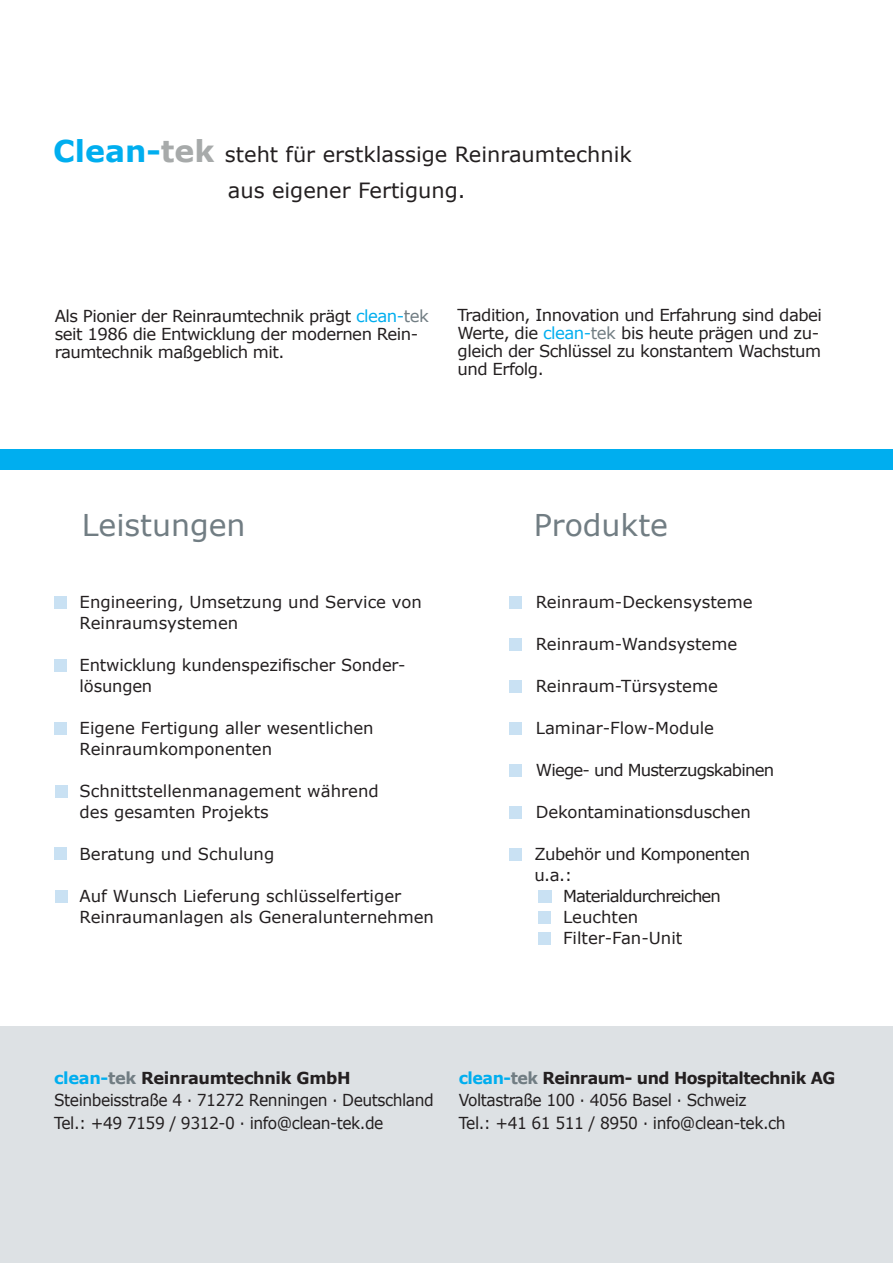
<style>
.page{position:relative;width:893px;height:1263px;background:#fff}
.page>*{position:absolute;margin:0;border:0;box-sizing:border-box;transform-origin:0 0}
.t1{font:30px "Verdana";color:#717d83}
.t2{font:21px/36px "Verdana";color:#231f20;text-align:center}
.t3{font:16.5px/21px "Verdana";color:#231f20}
.t4{font:16.5px/18px "Verdana";letter-spacing:-.025em;color:#231f20}
.t5{font:16.5px/22.5px "Verdana";letter-spacing:-.025em;color:#231f20;scale:.94 1}
.t6{font:16.5px "Verdana";letter-spacing:-.05em;color:#231f20}
.s1{font-weight:700;font-size:30px;color:#00aeef}
.s2{font-weight:700;font-size:30px;color:#a7aaaa}
.s3{color:#00aeef}
.s4{color:#717d83}
.s5{font-weight:700;color:#00aeef}
.s6{font-weight:700;color:#717d83}
.s7{font-weight:700}
</style>
<div class="page">
<div style="left:0;top:1026px;width:893px;height:237px;background:#dde1e4"></div>
<div style="left:509px;top:806px;width:12px;height:13px;background:#c9e1f3"></div>
<div style="left:509px;top:764px;width:13px;height:13px;background:#c9e1f3"></div>
<div style="left:509px;top:848px;width:13px;height:12px;background:#c9e1f3"></div>
<div style="left:509px;top:722px;width:13px;height:12px;background:#c9e1f3"></div>
<div style="left:509px;top:680px;width:13px;height:13px;background:#c9e1f3"></div>
<div style="left:509px;top:638px;width:13px;height:13px;background:#c9e1f3"></div>
<div style="left:509px;top:596px;width:13px;height:12px;background:#c9e1f3"></div>
<div style="left:55px;top:596px;width:12px;height:12px;background:#c9e1f3"></div>
<div style="left:54px;top:659px;width:13px;height:13px;background:#c9e1f3"></div>
<div style="left:55px;top:722px;width:12px;height:13px;background:#c9e1f3"></div>
<div style="left:55px;top:785px;width:13px;height:13px;background:#c9e1f3"></div>
<div style="left:55px;top:890px;width:13px;height:13px;background:#c9e1f3"></div>
<div style="left:54px;top:847px;width:13px;height:13px;background:#c9e1f3"></div>
<div style="left:0;top:449px;width:893px;height:20px;background:#00aeef"></div>
<div style="left:539px;top:890px;width:13px;height:13px;background:#c9e1f3"></div>
<div style="left:538px;top:890px;width:13px;height:13px;background:#c9e1f3"></div>
<div style="left:538px;top:911px;width:13px;height:13px;background:#c9e1f3"></div>
<div style="left:538px;top:932px;width:13px;height:13px;background:#c9e1f3"></div>
<p class="t2" style="left:53px;top:136px;width:580px"><span class="s1">Clean-</span><span class="s2">tek</span> steht für erstklassige Reinraumtechnik aus eigener Fertigung.</p>
<p class="t4" style="left:55px;top:307px;width:376px">Als Pionier der Reinraumtechnik prägt <span class="s3">clean-</span><span class="s4">tek </span>seit 1986 die Entwicklung der modernen Rein&shy;raumtechnik maßgeblich mit.</p>
<p class="t4" style="left:458px;top:306px;width:366px">Tradition, Innovation und Erfahrung sind dabei Werte, die <span class="s3">clean-</span><span class="s4">tek</span> bis heute prägen und zu&shy;gleich der Schlüssel zu konstantem Wachstum und Erfolg.</p>
<h1 class="t1" style="left:82px;top:504px;width:165px">Leistungen</h1>
<h1 class="t1" style="left:534px;top:504px;width:136px">Produkte</h1>
<p class="t3" style="left:80px;top:592px;width:344px">Engineering, Umsetzung und Service von<br>Reinraumsystemen</p>
<p class="t4" style="left:80px;top:655px;width:327px;line-height:21px">Entwicklung kundenspezifischer Sonder&shy;lösungen</p>
<p class="t3" style="left:80px;top:718px;width:296px">Eigene Fertigung aller wesentlichen<br>Reinraumkomponenten</p>
<p class="t3" style="left:80px;top:781px;width:301px">Schnittstellenmanagement während des gesamten Projekts</p>
<p class="t3" style="left:80px;top:844px;width:196px">Beratung und Schulung</p>
<p class="t3" style="left:80px;top:886px;width:356px">Auf Wunsch Lieferung schlüsselfertiger<br>Reinraumanlagen als Generalunternehmen</p>
<p class="t3" style="left:536px;top:592px;width:218px">Reinraum-Deckensysteme</p>
<p class="t3" style="left:536px;top:634px;width:203px">Reinraum-Wandsysteme</p>
<p class="t3" style="left:536px;top:676px;width:184px">Reinraum-Türsysteme</p>
<p class="t3" style="left:536px;top:718px;width:180px">Laminar-Flow-Module</p>
<p class="t6" style="left:536px;top:759px;width:240px">Wiege- und Musterzugskabinen</p>
<p class="t4" style="left:536px;top:803px;width:217px">Dekontaminationsduschen</p>
<p class="t4" style="left:534px;top:845px;width:217px">Zubehör und Komponenten</p>
<p class="t4" style="left:534px;top:866px;width:39px">u.a.:</p>
<p class="t6" style="left:563px;top:885px;width:160px">Materialdurchreichen</p>
<p class="t3" style="left:563px;top:907px;width:77px">Leuchten</p>
<p class="t3" style="left:563px;top:928px;width:121px">Filter-Fan-Unit</p>
<p class="t5" style="left:54px;top:1066px;width:405px"><span class="s5">clean-</span><span class="s6">tek</span> <span class="s7">Reinraumtechnik GmbH<br></span>Steinbeisstraße 4 ∙ 71272 Renningen ∙ Deutschland<br>Tel.: +49 7159 / 9312-0 ∙ info@clean-tek.de</p>
<p class="t5" style="left:459px;top:1066px;width:402px"><span class="s5">clean-</span><span class="s6">tek</span> <span class="s7">Reinraum- und Hospitaltechnik AG<br></span>Voltastraße 100 ∙ 4056 Basel ∙ Schweiz<br>Tel.: +41 61 511 / 8950 ∙ info@clean-tek.ch</p>
</div>
